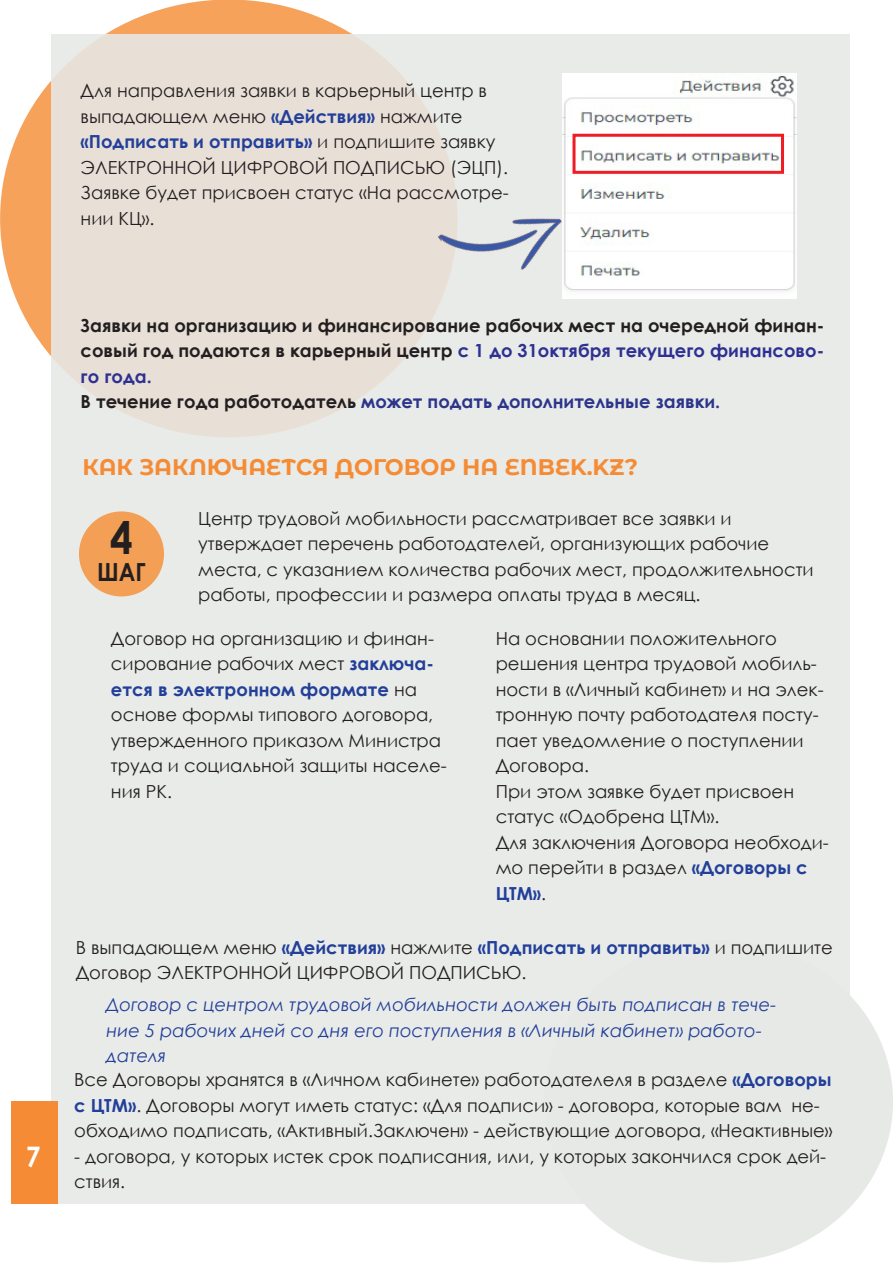
<style>
.page{position:relative;width:893px;height:1263px;background:#fff}
.page>*{position:absolute;margin:0;border:0;box-sizing:border-box;transform-origin:0 0}
.t1{font:700 45px "Century Gothic";color:#231f20;scale:.9 1}
.t2{font:700 28.35px "Century Gothic";color:#fff;scale:.9 1}
.t3{font:700 24.9px "Century Gothic";color:#231f20;scale:.9 1}
.t4{font:700 22.5px "Montserrat Alternates";color:#f58c35}
.t5{font:18px/25.5px "Century Gothic";color:#231f20}
.t6{font:700 18px/25.5px "Century Gothic";color:#231f20}
.t7{font:italic 18px/25.5px "Century Gothic";color:#223f99}
.s1{font-weight:700;color:#223f99}
.s2{color:#2e3092}
.s3{color:#2c358a}
</style>
<div class="page">
<div style="left:0;top:0;width:458px;height:437px;background:#f7a25b;border-radius:50%"></div>
<div style="left:544px;top:940px;width:349px;height:322px;background:#e7e9e7;border-radius:50%"></div>
<div style="left:51px;top:34px;width:798px;height:1170px;background:linear-gradient(to bottom,#e9e4de,#e9edec)"></div>
<div style="left:11px;top:1101px;width:47px;height:103px;background:#f58c35"></div>
<img style="left:438px;top:172px;width:125px;height:127px">
<div style="left:79px;top:511px;width:85px;height:85px;background:#f39f56;border-radius:50%"></div>
<img style="left:563px;top:73px;width:233px;height:226px">
<div style="left:572px;top:134px;width:212px;height:40px;border:3px solid #ee1d23"></div>
<p class="t5" style="left:81px;top:77px;width:430px">Для направления заявки в карьерный центр в выпадающем меню <span class="s1">«Действия»</span> нажмите <span class="s1">«Подписать и отправить»</span> и подпишите заявку ЭЛЕКТРОННОЙ ЦИФРОВОЙ ПОДПИСЬЮ (ЭЦП).<br>Заявке будет присвоен статус «На рассмотре&shy;нии КЦ».</p>
<h2 class="t2" style="left:26px;top:1135px;width:17px">7</h2>
<p class="t6" style="left:81px;top:312px;width:745px">Заявки на организацию и финансирование рабочих мест на очередной финан&shy;совый год подаются в карьерный центр <span class="s2">с 1 до 31октября текущего финансово&shy;го года.<br></span>В течение года работодатель <span class="s3">может подать дополнительные заявки.</span></p>
<p class="t4" style="left:83px;top:450px;width:557px">КАК ЗАКЛЮЧАЕТСЯ ДОГОВОР НА ENBEK.KZ?</p>
<p class="t5" style="left:198px;top:505px;width:617px">Центр трудовой мобильности рассматривает все заявки и утверждает перечень работодателей, организующих рабочие места, с указанием количества рабочих мест, продолжительности работы, профессии и размера оплаты труда в месяц.</p>
<h1 class="t1" style="left:110px;top:503px;width:27px">4</h1>
<h3 class="t3" style="left:97px;top:553px;width:56px">ШАГ</h3>
<p class="t5" style="left:111px;top:625px;width:337px">Договор на организацию и финан&shy;сирование рабочих мест <span class="s1">заключа&shy;ется в электронном формате</span> на основе формы типового договора, утвержденного приказом Министра труда и социальной защиты населе&shy;ния РК.</p>
<p class="t5" style="left:496px;top:625px;width:335px">На основании положительного решения центра трудовой мобиль&shy;ности в «Личный кабинет» и на элек&shy;тронную почту работодателя посту&shy;пает уведомление о поступлении<br>Договора.<br>При этом заявке будет присвоен статус «Одобрена ЦТМ».<br>Для заключения Договора необходи&shy;мо перейти в раздел <span class="s1">«Договоры с<br>ЦТМ»</span>.</p>
<p class="t5" style="left:76px;top:934px;width:758px">В выпадающем меню <span class="s1">«Действия»</span> нажмите <span class="s1">«Подписать и отправить»</span> и подпишите<br>Договор ЭЛЕКТРОННОЙ ЦИФРОВОЙ ПОДПИСЬЮ.</p>
<p class="t7" style="left:107px;top:991px;width:671px">Договор с центром трудовой мобильности должен быть подписан в тече&shy;ние 5 рабочих дней со дня его поступления в «Личный кабинет» работо&shy;дателя</p>
<p class="t5" style="left:74px;top:1066px;width:760px">Все Договоры хранятся в «Личном кабинете» работодателеля в разделе <span class="s1">«Договоры с ЦТМ»</span>. Договоры могут иметь статус: «Для подписи» - договора, которые вам не&shy;обходимо подписать, «Активный.Заключен» - действующие договора, «Неактивные»</p>
<p class="t5" style="left:74px;top:1143px;width:753px">- договора, у которых истек срок подписания, или, у которых закончился срок дей&shy;ствия.</p>
</div>
